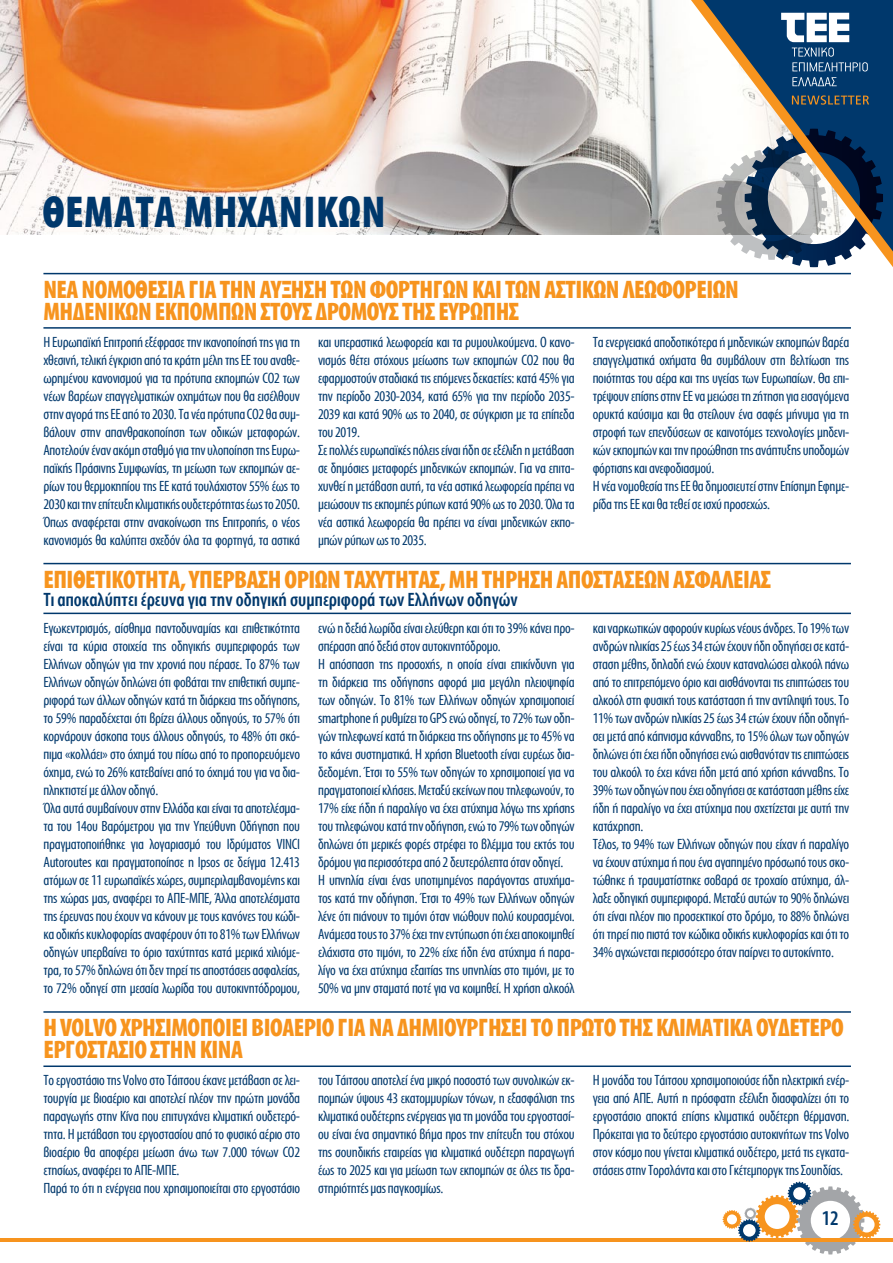
<style>
.page{position:relative;width:893px;height:1263px;background:#fff}
.page>*{position:absolute;margin:0;border:0;box-sizing:border-box;transform-origin:0 0}
.t1{font:700 45px "Myriad Condensed Greek";letter-spacing:.01em;color:#00386c}
.t2{font:700 25.5px/22.5px "Myriad Condensed Greek";letter-spacing:-.02em;color:#f7941e}
.t3{font:500 21px "Myriad Condensed Greek";color:#00386c}
.t4{font:500 19.5px "Myriad Condensed Greek";color:#00386c}
.t5{font:15px/18px "Myriad Condensed Greek";letter-spacing:-.02em;color:#00386c}
</style>
<div class="page">
<hr style="left:0;top:1238px;width:893px;height:3px;background:#f7941e">
<svg style="left:723px;top:1182px;width:157px;height:72px"></svg>
<img style="left:0;top:0;width:691px;height:234px">
<svg style="left:691px;top:0;width:202px;height:267px"></svg>
<svg style="left:792px;top:95px;width:77px;height:10px"></svg>
<svg style="left:781px;top:13px;width:87px;height:58px"></svg>
<svg style="left:792px;top:77px;width:45px;height:9px"></svg>
<hr style="left:43px;top:327px;width:808px;height:2px;background:#00386c">
<hr style="left:43px;top:613px;width:808px;height:1px;background:#00386c">
<hr style="left:43px;top:1065px;width:808px;height:2px;background:#00386c">
<hr style="left:43px;top:273px;width:808px;height:1px;background:#00386c">
<hr style="left:43px;top:563px;width:808px;height:1px;background:#00386c">
<hr style="left:43px;top:1011px;width:808px;height:2px;background:#00386c">
<h1 class="t1" style="left:43px;top:189px;width:345px">ΘΕΜΑΤΑ ΜΗΧΑΝΙΚΩΝ</h1>
<h2 class="t2" style="left:43px;top:279px;width:697px">ΝΕΑ ΝΟΜΟΘΕΣΙΑ ΓΙΑ ΤΗΝ ΑΥΞΗΣΗ ΤΩΝ ΦΟΡΤΗΓΩΝ ΚΑΙ ΤΩΝ ΑΣΤΙΚΩΝ ΛΕΩΦΟΡΕΙΩΝ<br>ΜΗΔΕΝΙΚΩΝ ΕΚΠΟΜΠΩΝ ΣΤΟΥΣ ΔΡΟΜΟΥΣ ΤΗΣ ΕΥΡΩΠΗΣ</h2>
<p class="t5" style="left:43px;top:334px;width:258px;text-align:justify">Η Ευρωπαϊκή Επιτροπή εξέφρασε την ικανοποίησή της για τη χθεσινή, τελική έγκριση από τα κράτη μέλη της ΕΕ του αναθε&shy;ωρημένου κανονισμού για τα πρότυπα εκπομπών CO2 των νέων βαρέων επαγγελματικών οχημάτων που θα εισέλθουν στην αγορά της ΕΕ από το 2030. Τα νέα πρότυπα CO2 θα συμ&shy;βάλουν στην απανθρακοποίηση των οδικών μεταφορών.<br>Αποτελούν έναν ακόμη σταθμό για την υλοποίηση της Ευρω&shy;παϊκής Πράσινης Συμφωνίας, τη μείωση των εκπομπών αε&shy;ρίων του θερμοκηπίου της ΕΕ κατά τουλάχιστον 55% έως το 2030 και την επίτευξη κλιματικής ουδετερότητας έως το 2050.<br>Όπως αναφέρεται στην ανακοίνωση της Επιτροπής, ο νέος κανονισμός θα καλύπτει σχεδόν όλα τα φορτηγά, τα αστικά</p>
<p class="t5" style="left:318px;top:334px;width:258px">και υπεραστικά λεωφορεία και τα ρυμουλκούμενα. Ο κανο&shy;νισμός θέτει στόχους μείωσης των εκπομπών CO2 που θα εφαρμοστούν σταδιακά τις επόμενες δεκαετίες: κατά 45% για την περίοδο 2030-2034, κατά 65% για την περίοδο 2035- 2039 και κατά 90% ως το 2040, σε σύγκριση με τα επίπεδα του 2019.<br>Σε πολλές ευρωπαϊκές πόλεις είναι ήδη σε εξέλιξη η μετάβαση σε δημόσιες μεταφορές μηδενικών εκπομπών. Για να επιτα&shy;χυνθεί η μετάβαση αυτή, τα νέα αστικά λεωφορεία πρέπει να μειώσουν τις εκπομπές ρύπων κατά 90% ως το 2030. Όλα τα νέα αστικά λεωφορεία θα πρέπει να είναι μηδενικών εκπο&shy;μπών ρύπων ως το 2035.</p>
<p class="t5" style="left:593px;top:334px;width:258px">Τα ενεργειακά αποδοτικότερα ή μηδενικών εκπομπών βαρέα επαγγελματικά οχήματα θα συμβάλουν στη βελτίωση της ποιότητας του αέρα και της υγείας των Ευρωπαίων. Θα επι&shy;τρέψουν επίσης στην ΕΕ να μειώσει τη ζήτηση για εισαγόμενα ορυκτά καύσιμα και θα στείλουν ένα σαφές μήνυμα για τη στροφή των επενδύσεων σε καινοτόμες τεχνολογίες μηδενι&shy;κών εκπομπών και την προώθηση της ανάπτυξης υποδομών φόρτισης και ανεφοδιασμού.<br>Η νέα νομοθεσία της ΕΕ θα δημοσιευτεί στην Επίσημη Εφημε&shy;ρίδα της ΕΕ και θα τεθεί σε ισχύ προσεχώς.</p>
<h2 class="t2" style="left:43px;top:569px;width:729px">ΕΠΙΘΕΤΙΚΟΤΗΤΑ, ΥΠΕΡΒΑΣΗ ΟΡΙΩΝ ΤΑΧΥΤΗΤΑΣ, ΜΗ ΤΗΡΗΣΗ ΑΠΟΣΤΑΣΕΩΝ ΑΣΦΑΛΕΙΑΣ</h2>
<h3 class="t4" style="left:43px;top:589px;width:476px">Τι αποκαλύπτει έρευνα για την οδηγική συμπεριφορά των Ελλήνων οδηγών</h3>
<p class="t5" style="left:43px;top:619px;width:258px">Εγωκεντρισμός, αίσθημα παντοδυναμίας και επιθετικότητα είναι τα κύρια στοιχεία της οδηγικής συμπεριφοράς των Ελλήνων οδηγών για την χρονιά που πέρασε. Το 87% των Ελλήνων οδηγών δηλώνει ότι φοβάται την επιθετική συμπε&shy;ριφορά των άλλων οδηγών κατά τη διάρκεια της οδήγησης, το 59% παραδέχεται ότι βρίζει άλλους οδηγούς, το 57% ότι κορνάρουν άσκοπα τους άλλους οδηγούς, το 48% ότι σκό&shy;πιμα «κολλάει» στο όχημά του πίσω από το προπορευόμενο όχημα, ενώ το 26% κατεβαίνει από το όχημά του για να δια&shy;πληκτιστεί με άλλον οδηγό.<br>Όλα αυτά συμβαίνουν στην Ελλάδα και είναι τα αποτελέσμα&shy;τα του 14ου Βαρόμετρου για την Υπεύθυνη Οδήγηση που πραγματοποιήθηκε για λογαριασμό του Ιδρύματος VINCI Autoroutes και πραγματοποίησε η Ipsos σε δείγμα 12.413 ατόμων σε 11 ευρωπαϊκές χώρες, συμπεριλαμβανομένης και της χώρας μας, αναφέρει το ΑΠΕ-ΜΠΕ, Άλλα αποτελέσματα της έρευνας που έχουν να κάνουν με τους κανόνες του κώδι&shy;κα οδικής κυκλοφορίας αναφέρουν ότι το 81% των Ελλήνων οδηγών υπερβαίνει το όριο ταχύτητας κατά μερικά χιλιόμε&shy;τρα, το 57% δηλώνει ότι δεν τηρεί τις αποστάσεις ασφαλείας, το 72% οδηγεί στη μεσαία λωρίδα του αυτοκινητόδρομου,</p>
<p class="t5" style="left:318px;top:619px;width:258px">ενώ η δεξιά λωρίδα είναι ελεύθερη και ότι το 39% κάνει προ&shy;σπέραση από δεξιά στον αυτοκινητόδρομο.<br>Η απόσπαση της προσοχής, η οποία είναι επικίνδυνη για τη διάρκεια της οδήγησης αφορά μια μεγάλη πλειοψηφία των οδηγών. Το 81% των Ελλήνων οδηγών χρησιμοποιεί smartphone ή ρυθμίζει το GPS ενώ οδηγεί, το 72% των οδη&shy;γών τηλεφωνεί κατά τη διάρκεια της οδήγησης με το 45% να το κάνει συστηματικά. Η χρήση Bluetooth είναι ευρέως δια&shy;δεδομένη. Έτσι το 55% των οδηγών το χρησιμοποιεί για να πραγματοποιεί κλήσεις. Μεταξύ εκείνων που τηλεφωνούν, το 17% είχε ήδη ή παραλίγο να έχει ατύχημα λόγω της χρήσης του τηλεφώνου κατά την οδήγηση, ενώ το 79% των οδηγών δηλώνει ότι μερικές φορές στρέφει το βλέμμα του εκτός του δρόμου για περισσότερα από 2 δευτερόλεπτα όταν οδηγεί.<br>Η υπνηλία είναι ένας υποτιμημένος παράγοντας ατυχήμα&shy;τος κατά την οδήγηση. Έτσι το 49% των Ελλήνων οδηγών λένε ότι πιάνουν το τιμόνι όταν νιώθουν πολύ κουρασμένοι.<br>Ανάμεσα τους το 37% έχει την εντύπωση ότι έχει αποκοιμηθεί ελάχιστα στο τιμόνι, το 22% είχε ήδη ένα ατύχημα ή παρα&shy;λίγο να έχει ατύχημα εξαιτίας της υπνηλίας στο τιμόνι, με το 50% να μην σταματά ποτέ για να κοιμηθεί. Η χρήση αλκοόλ</p>
<p class="t5" style="left:593px;top:619px;width:258px">και ναρκωτικών αφορούν κυρίως νέους άνδρες. Το 19% των ανδρών ηλικίας 25 έως 34 ετών έχουν ήδη οδηγήσει σε κατά&shy;σταση μέθης, δηλαδή ενώ έχουν καταναλώσει αλκοόλ πάνω από το επιτρεπόμενο όριο και αισθάνονται τις επιπτώσεις του αλκοόλ στη φυσική τους κατάσταση ή την αντίληψή τους. Το 11% των ανδρών ηλικίας 25 έως 34 ετών έχουν ήδη οδηγή&shy;σει μετά από κάπνισμα κάνναβης, το 15% όλων των οδηγών δηλώνει ότι έχει ήδη οδηγήσει ενώ αισθανόταν τις επιπτώσεις του αλκοόλ το έχει κάνει ήδη μετά από χρήση κάνναβης. Το 39% των οδηγών που έχει οδηγήσει σε κατάσταση μέθης είχε ήδη ή παραλίγο να έχει ατύχημα που σχετίζεται με αυτή την κατάχρηση.<br>Τέλος, το 94% των Ελλήνων οδηγών που είχαν ή παραλίγο να έχουν ατύχημα ή που ένα αγαπημένο πρόσωπό τους σκο&shy;τώθηκε ή τραυματίστηκε σοβαρά σε τροχαίο ατύχημα, άλ&shy;λαξε οδηγική συμπεριφορά. Μεταξύ αυτών το 90% δηλώνει ότι είναι πλέον πιο προσεκτικοί στο δρόμο, το 88% δηλώνει ότι τηρεί πιο πιστά τον κώδικα οδικής κυκλοφορίας και ότι το 34% αγχώνεται περισσότερο όταν παίρνει το αυτοκίνητο.</p>
<h2 class="t2" style="left:43px;top:1017px;width:802px">Η VOLVO ΧΡΗΣΙΜΟΠΟΙΕΙ ΒΙΟΑΕΡΙΟ ΓΙΑ ΝΑ ΔΗΜΙΟΥΡΓΗΣΕΙ ΤΟ ΠΡΩΤΟ ΤΗΣ ΚΛΙΜΑΤΙΚΑ ΟΥΔΕΤΕΡΟ<br>ΕΡΓΟΣΤΑΣΙΟ ΣΤΗΝ ΚΙΝΑ</h2>
<p class="t5" style="left:43px;top:1072px;width:258px">Το εργοστάσιο της Volvo στο Τάιτσου έκανε μετάβαση σε λει&shy;τουργία με βιοαέριο και αποτελεί πλέον την πρώτη μονάδα παραγωγής στην Κίνα που επιτυγχάνει κλιματική ουδετερό&shy;τητα. Η μετάβαση του εργοστασίου από το φυσικό αέριο στο βιοαέριο θα αποφέρει μείωση άνω των 7.000 τόνων CO2 ετησίως, αναφέρει το ΑΠΕ-ΜΠΕ.<br>Παρά το ότι η ενέργεια που χρησιμοποιείται στο εργοστάσιο</p>
<p class="t5" style="left:318px;top:1072px;width:258px;text-align:justify">του Τάιτσου αποτελεί ένα μικρό ποσοστό των συνολικών εκ&shy;πομπών ύψους 43 εκατομμυρίων τόνων, η εξασφάλιση της κλιματικά ουδέτερης ενέργειας για τη μονάδα του εργοστασί&shy;ου είναι ένα σημαντικό βήμα προς την επίτευξη του στόχου της σουηδικής εταιρείας για κλιματικά ουδέτερη παραγωγή έως το 2025 και για μείωση των εκπομπών σε όλες τις δρα&shy;στηριότητές μας παγκοσμίως.</p>
<p class="t5" style="left:593px;top:1072px;width:258px;text-align:justify">Η μονάδα του Τάιτσου χρησιμοποιούσε ήδη ηλεκτρική ενέρ&shy;γεια από ΑΠΕ. Αυτή η πρόσφατη εξέλιξη διασφαλίζει ότι το εργοστάσιο αποκτά επίσης κλιματικά ουδέτερη θέρμανση.<br>Πρόκειται για το δεύτερο εργοστάσιο αυτοκινήτων της Volvo στον κόσμο που γίνεται κλιματικά ουδέτερο, μετά τις εγκατα&shy;στάσεις στην Τορσλάντα και στο Γκέτεμποργκ της Σουηδίας.</p>
<h3 class="t3" style="left:822px;top:1208px;width:19px">12</h3>
</div>
